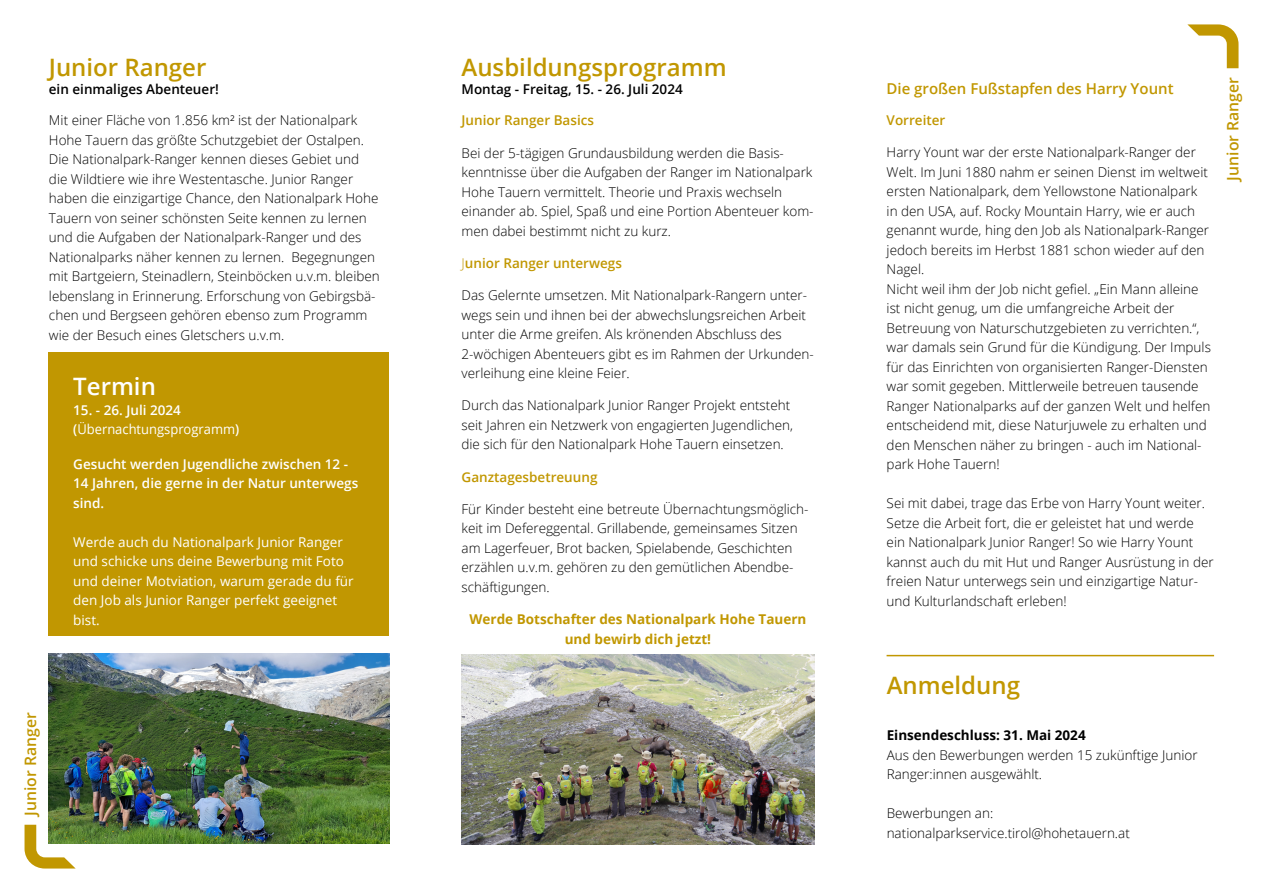
<style>
.page{position:relative;width:1263px;height:893px;background:#fff}
.page>*{position:absolute;margin:0;border:0;box-sizing:border-box;transform-origin:0 0}
.t1{font:600 24px "Open Sans";color:#c19701}
.t2{font:600 24px "Open Sans";color:#fff}
.t3{font:600 15.75px "Open Sans";color:#c19701}
.t4{font:600 15px "Open Sans";color:#c19701}
.t5{font:300 13.5px/19.5px "Open Sans";color:#000}
.t6{font:13.5px/19.5px "Open Sans";color:#fff}
.t7{font:600 13.5px/19.5px "Open Sans";color:#fff}
.t8{font:600 13.5px "Open Sans";color:#c19701}
.t9{font:700 13.5px/19.5px "Open Sans";color:#c19701;text-align:center}
.t10{font:600 13.5px "Open Sans";color:#000}
.t11{font:13.5px/19.5px "Open Sans";color:#fff;scale:.96 1}
.t12{font:700 13.5px "Open Sans";color:#000}
.s1{font-weight:300}
.s2{font-weight:600}
</style>
<div class="page">
<img style="left:49px;top:654px;width:340px;height:189px">
<img style="left:461px;top:655px;width:353px;height:189px">
<div style="left:49px;top:353px;width:340px;height:283px;background:#c19701"></div>
<hr style="left:886px;top:655px;width:328px;height:1px;background:#c19701">
<svg style="left:1187px;top:24px;width:51px;height:44px"></svg>
<svg style="left:25px;top:825px;width:51px;height:43px"></svg>
<h1 class="t1" style="left:461px;top:51px;width:267px">Ausbildungsprogramm</h1>
<p class="t10" style="left:461px;top:80px;width:223px">Montag - Freitag, 15. - 26. Juli 2024</p>
<h1 class="t1" style="left:49px;top:51px;width:159px">Junior Ranger</h1>
<p class="t10" style="left:49px;top:80px;width:172px">ein einmaliges Abenteuer!</p>
<p class="t4" style="left:886px;top:78px;width:289px">Die großen Fußstapfen des Harry Yount</p>
<p class="t5" style="left:49px;top:110px;width:332px">Mit einer Fläche von 1.856 km² ist der Nationalpark Hohe Tauern das größte Schutzgebiet der Ostalpen.<br>Die Nationalpark-Ranger kennen dieses Gebiet und die Wildtiere wie ihre Westentasche. Junior Ranger haben die einzigartige Chance, den Nationalpark Hohe Tauern von seiner schönsten Seite kennen zu lernen und die Aufgaben der Nationalpark-Ranger und des Nationalparks näher kennen zu lernen. Begegnungen mit Bartgeiern, Steinadlern, Steinböcken u.v.m. bleiben lebenslang in Erinnerung. Erforschung von Gebirgsbä&shy;chen und Bergseen gehören ebenso zum Programm wie der Besuch eines Gletschers u.v.m.</p>
<p class="t8" style="left:887px;top:111px;width:60px">Vorreiter</p>
<p class="t5" style="left:887px;top:142px;width:326px">Harry Yount war der erste Nationalpark-Ranger der Welt. Im Juni 1880 nahm er seinen Dienst im weltweit ersten Nationalpark, dem Yellowstone Nationalpark in den USA, auf. Rocky Mountain Harry, wie er auch genannt wurde, hing den Job als Nationalpark-Ranger jedoch bereits im Herbst 1881 schon wieder auf den Nagel.<br>Nicht weil ihm der Job nicht gefiel. „Ein Mann alleine ist nicht genug, um die umfangreiche Arbeit der Betreuung von Naturschutzgebieten zu verrichten.“, war damals sein Grund für die Kündigung. Der Impuls für das Einrichten von organisierten Ranger-Diensten war somit gegeben. Mittlerweile betreuen tausende Ranger Nationalparks auf der ganzen Welt und helfen entscheidend mit, diese Naturjuwele zu erhalten und den Menschen näher zu bringen - auch im National&shy;park Hohe Tauern!</p>
<p class="t5" style="left:887px;top:493px;width:329px">Sei mit dabei, trage das Erbe von Harry Yount weiter.<br>Setze die Arbeit fort, die er geleistet hat und werde ein Nationalpark Junior Ranger! So wie Harry Yount kannst auch du mit Hut und Ranger Ausrüstung in der freien Natur unterwegs sein und einzigartige Natur&shy;und Kulturlandschaft erleben!</p>
<p class="t8" style="left:461px;top:111px;width:134px">Junior Ranger Basics</p>
<p class="t5" style="left:461px;top:143px;width:353px">Bei der 5-tägigen Grundausbildung werden die Basis&shy;kenntnisse über die Aufgaben der Ranger im Nationalpark Hohe Tauern vermittelt. Theorie und Praxis wechseln einander ab. Spiel, Spaß und eine Portion Abenteuer kom&shy;men dabei bestimmt nicht zu kurz.</p>
<p class="t8" style="left:461px;top:254px;width:162px"><span class="s1">J</span>unior Ranger unterwegs</p>
<p class="t5" style="left:461px;top:285px;width:354px">Das Gelernte umsetzen. Mit Nationalpark-Rangern unter&shy;wegs sein und ihnen bei der abwechslungsreichen Arbeit unter die Arme greifen. Als krönenden Abschluss des 2-wöchigen Abenteuers gibt es im Rahmen der Urkunden&shy;verleihung eine kleine Feier.</p>
<p class="t5" style="left:461px;top:395px;width:333px">Durch das Nationalpark Junior Ranger Projekt entsteht seit Jahren ein Netzwerk von engagierten Jugendlichen, die sich für den Nationalpark Hohe Tauern einsetzen.</p>
<p class="t8" style="left:461px;top:467px;width:137px">Ganztagesbetreuung</p>
<p class="t5" style="left:461px;top:499px;width:349px">Für Kinder besteht eine betreute Übernachtungsmöglich&shy;keit im Defereggental. Grillabende, gemeinsames Sitzen am Lagerfeuer, Brot backen, Spielabende, Geschichten erzählen u.v.m. gehören zu den gemütlichen Abendbe&shy;schäftigungen.</p>
<p class="t9" style="left:469px;top:609px;width:338px">Werde Botschafter des Nationalpark Hohe Tauern und bewirb dich jetzt!</p>
<h1 class="t2" style="left:73px;top:370px;width:84px">Termin</h1>
<p class="t11" style="left:73px;top:400px;width:174px"><span class="s2">15. - 26. Juli 2024 (</span>Übernachtungsprogramm<span class="s2">)</span></p>
<p class="t7" style="left:73px;top:454px;width:286px">Gesucht werden Jugendliche zwischen 12 -<br>14 Jahren, die gerne in der Natur unterwegs sind.</p>
<p class="t6" style="left:73px;top:532px;width:282px">Werde auch du Nationalpark Junior Ranger und schicke uns deine Bewerbung mit Foto und deiner Motviation, warum gerade du für den Job als Junior Ranger perfekt geeignet bist.</p>
<p class="t3" style="left:20px;top:816px;width:105px;rotate:-90deg">Junior Ranger</p>
<h1 class="t1" style="left:887px;top:669px;width:135px">Anmeldung</h1>
<p class="t12" style="left:887px;top:726px;width:201px">Einsendeschluss: 31. Mai 2024</p>
<p class="t5" style="left:887px;top:745px;width:312px">Aus den Bewerbungen werden 15 zukünftige Junior<br>Ranger:innen ausgewählt.</p>
<p class="t5" style="left:887px;top:803px;width:245px">Bewerbungen an: nationalparkservice.tirol@hohetauern.at</p>
<p class="t3" style="left:1222px;top:181px;width:105px;rotate:-90deg">Junior Ranger</p>
</div>
